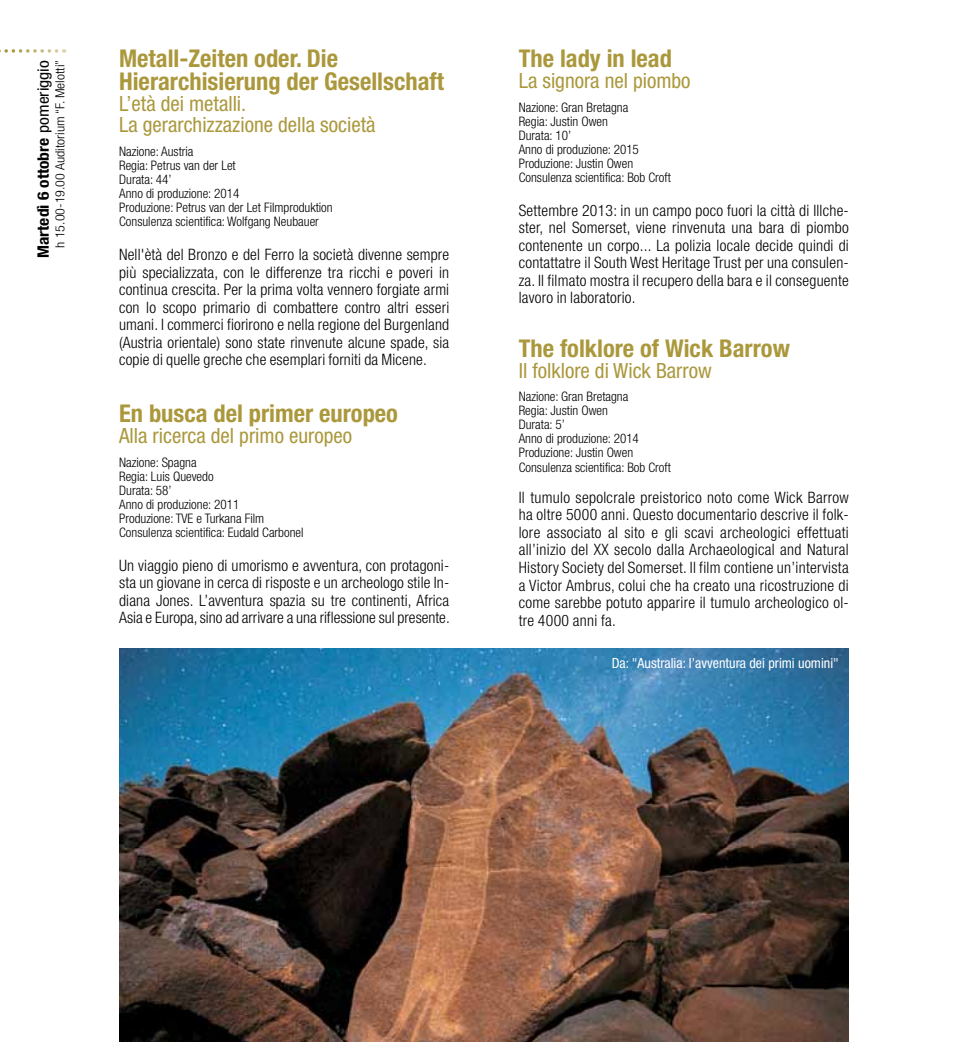
<style>
.page{position:relative;width:968px;height:1042px;background:#fff}
.page>*{position:absolute;margin:0;border:0;box-sizing:border-box;transform-origin:0 0}
.t1{font:700 condensed 24.5px/23.6px "Helvetica Neue LT Std";color:#ab983c}
.t2{font:condensed 21px/21px "Helvetica Neue LT Std";color:#ab983c}
.t3{font:300 condensed 15.75px/17.5px "Helvetica Neue LT Std";letter-spacing:.01em;color:#000;text-align:justify}
.t4{font:700 condensed 15.75px "Helvetica Neue LT Std";color:#000;scale:1.11 1}
.t5{font:condensed 14px "Helvetica Neue LT Std";color:#fff}
.t6{font:300 condensed 13.12px/14px "Helvetica Neue LT Std";color:#000}
.t7{font:300 condensed 12.6px "Helvetica Neue LT Std";color:#000;scale:1.11 1}
.s1{font-weight:400}
</style>
<div class="page">
<svg style="left:0;top:49px;width:57px;height:4px"></svg>
<img style="left:119px;top:648px;width:729px;height:394px">
<p class="t4" style="left:34px;top:258px;width:179px;rotate:-90deg">Martedì 6 ottobre <span class="s1">pomeriggio</span></p>
<p class="t7" style="left:53px;top:248px;width:171px;rotate:-90deg">h 15.00-19.00 Auditorium “F. Melotti”</p>
<h1 class="t1" style="left:119px;top:46px;width:326px">Metall-Zeiten oder. Die<br>Hierarchisierung der Gesellschaft</h1>
<h2 class="t2" style="left:119px;top:93px;width:258px">L’età dei metalli.<br>La gerarchizzazione della società</h2>
<p class="t6" style="left:119px;top:144px;width:215px">Nazione: Austria<br>Regia: Petrus van der Let<br>Durata: 44’<br>Anno di produzione: 2014<br>Produzione: Petrus van der Let Filmproduktion<br>Consulenza scientifica: Wolfgang Neubauer</p>
<p class="t3" style="left:119px;top:246px;width:331px">Nell'ètà del Bronzo e del Ferro la società divenne sempre più specializzata, con le differenze tra ricchi e poveri in continua crescita. Per la prima volta vennero forgiate armi con lo scopo primario di combattere contro altri esseri umani. I commerci fiorirono e nella regione del Burgenland (Austria orientale) sono state rinvenute alcune spade, sia copie di quelle greche che esemplari forniti da Micene.</p>
<h1 class="t1" style="left:119px;top:401px;width:280px">En busca del primer europeo</h1>
<h2 class="t2" style="left:119px;top:425px;width:234px">Alla ricerca del primo europeo</h2>
<p class="t6" style="left:119px;top:455px;width:186px">Nazione: Spagna<br>Regia: Luis Quevedo<br>Durata: 58’<br>Anno di produzione: 2011<br>Produzione: TVE e Turkana Film<br>Consulenza scientifica: Eudald Carbonel</p>
<p class="t3" style="left:119px;top:556px;width:332px">Un viaggio pieno di umorismo e avventura, con protagoni&shy;sta un giovane in cerca di risposte e un archeologo stile In&shy;diana Jones. L’avventura spazia su tre continenti, Africa Asia e Europa, sino ad arrivare a una riflessione sul presente.</p>
<h1 class="t1" style="left:518px;top:46px;width:155px">The lady in lead</h1>
<h2 class="t2" style="left:518px;top:70px;width:173px">La signora nel piombo</h2>
<p class="t6" style="left:518px;top:100px;width:154px">Nazione: Gran Bretagna<br>Regia: Justin Owen<br>Durata: 10’<br>Anno di produzione: 2015<br>Produzione: Justin Owen<br>Consulenza scientifica: Bob Croft</p>
<p class="t3" style="left:518px;top:201px;width:331px">Settembre 2013: in un campo poco fuori la città di Illche&shy;ster, nel Somerset, viene rinvenuta una bara di piombo contenente un corpo... La polizia locale decide quindi di contattatre il South West Heritage Trust per una consulen&shy;za. Il filmato mostra il recupero della bara e il conseguente lavoro in laboratorio.</p>
<h1 class="t1" style="left:518px;top:336px;width:272px">The folklore of Wick Barrow</h1>
<h2 class="t2" style="left:518px;top:359px;width:194px">Il folklore di Wick Barrow</h2>
<p class="t6" style="left:518px;top:390px;width:154px">Nazione: Gran Bretagna<br>Regia: Justin Owen<br>Durata: 5’<br>Anno di produzione: 2014<br>Produzione: Justin Owen<br>Consulenza scientifica: Bob Croft</p>
<p class="t3" style="left:518px;top:488px;width:331px">Il tumulo sepolcrale preistorico noto come Wick Barrow ha oltre 5000 anni. Questo documentario descrive il folk&shy;lore associato al sito e gli scavi archeologici effettuati all’inizio del XX secolo dalla Archaeological and Natural History Society del Somerset. Il film contiene un’intervista a Victor Ambrus, colui che ha creato una ricostruzione di come sarebbe potuto apparire il tumulo archeologico ol&shy;tre 4000 anni fa.</p>
<p class="t5" style="left:611px;top:655px;width:229px">Da: "Australia: l’avventura dei primi uomini"</p>
</div>
